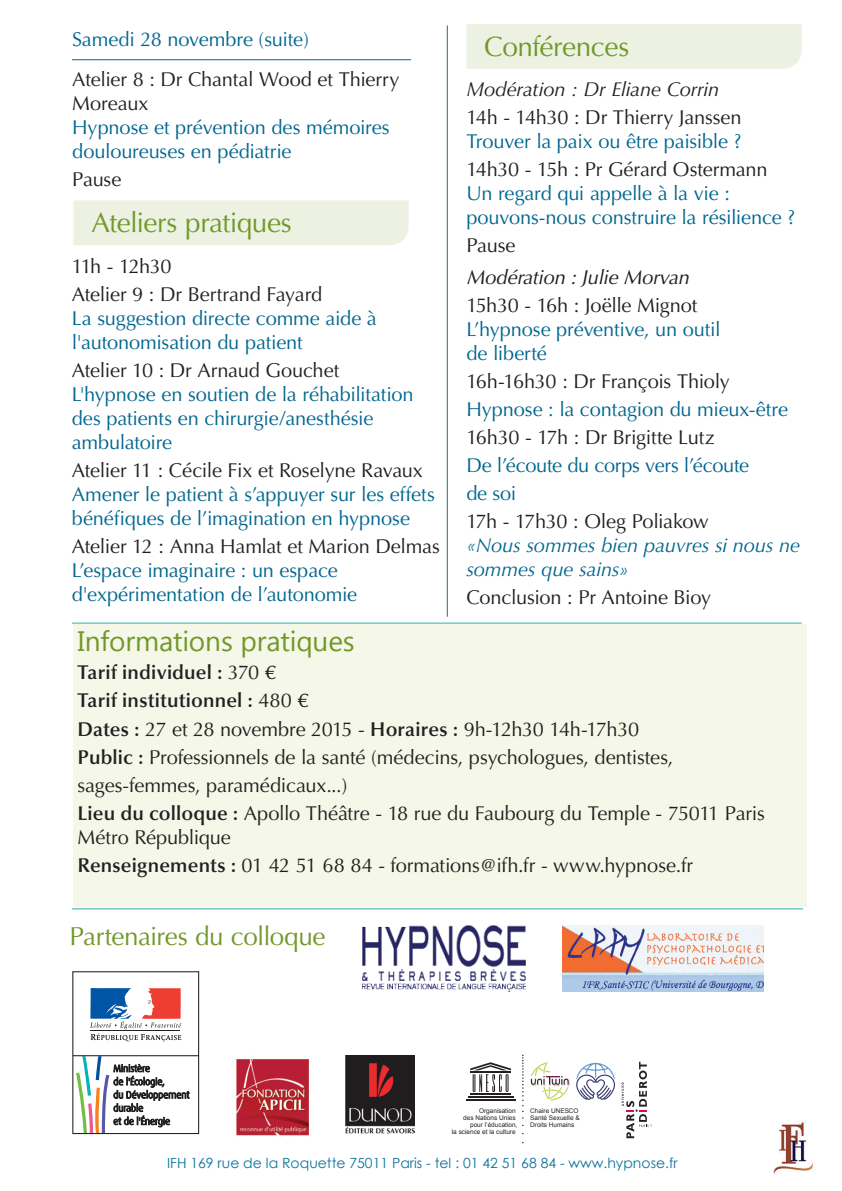
<style>
.page{position:relative;width:842px;height:1191px;background:#fff}
.page>*{position:absolute;margin:0;border:0;box-sizing:border-box;transform-origin:0 0}
.t1{font:28px "Optima";letter-spacing:-.015em;color:#729829}
.t2{font:28px "Gadugi";letter-spacing:-.005em;color:#729829}
.t3{font:26px "Optima";letter-spacing:-.02em;color:#729829}
.t4{font:20px/28px "Optima";letter-spacing:-.01em;color:#231f20}
.t5{font:20px/24px "Optima";letter-spacing:-.005em;color:#00668f}
.t6{font:italic 20px/24px "Optima";letter-spacing:-.01em;color:#00668f}
.t7{font:italic 20px "Optima";letter-spacing:-.005em;color:#231f20}
.t8{font:italic 20px "Optima";letter-spacing:-.01em;color:#231f20}
.t9{font:14px "Century Gothic";color:#0b749e}
.t10{font:6.4px/7px "Arial";color:#231f20}
.s1{font-weight:600}
</style>
<div class="page">
<svg style="left:522px;top:1054px;width:1px;height:64px"></svg>
<hr style="left:470px;top:1093px;width:41px;height:1px;background:#231f20">
<hr style="left:468px;top:1095px;width:45px;height:2px;background:#231f20">
<hr style="left:466px;top:1098px;width:49px;height:2px;background:#231f20">
<svg style="left:470px;top:1062px;width:41px;height:30px"></svg>
<svg style="left:576px;top:1062px;width:39px;height:37px"></svg>
<svg style="left:621px;top:1061px;width:31px;height:77px"></svg>
<svg style="left:530px;top:1062px;width:40px;height:38px"></svg>
<img style="left:236px;top:1059px;width:73px;height:77px">
<div style="left:73px;top:624px;width:733px;height:283px;background:#f5f7e8"></div>
<hr style="left:72px;top:908px;width:731px;height:1px;background:#73cac6">
<hr style="left:72px;top:622px;width:730px;height:2px;background:#73cac6">
<hr style="left:72px;top:59px;width:339px;height:1px;background:#00668f">
<div style="left:73px;top:200px;width:336px;height:45px;background:#ecf1e2"></div>
<div style="left:466px;top:24px;width:336px;height:45px;background:#ecf1e2"></div>
<hr style="left:447px;top:26px;width:1px;height:591px;background:#296b64">
<img style="left:362px;top:925px;width:164px;height:66px">
<img style="left:345px;top:1055px;width:69px;height:79px">
<img style="left:563px;top:926px;width:200px;height:65px">
<img style="left:773px;top:1122px;width:40px;height:53px">
<div style="left:72px;top:971px;width:127px;height:163px;border:1px solid #231f20"></div>
<svg style="left:90px;top:988px;width:91px;height:53px"></svg>
<hr style="left:73px;top:1055px;width:126px;height:1px;background:#231f20">
<svg style="left:76px;top:1056px;width:113px;height:77px"></svg>
<p class="t5" style="left:72px;top:28px;width:239px">Samedi 28 novembre (suite)</p>
<p class="t4" style="left:72px;top:68px;width:328px;line-height:24px">Atelier 8 : Dr Chantal Wood et Thierry<br>Moreaux</p>
<p class="t5" style="left:72px;top:116px;width:319px">Hypnose et prévention des mémoires douloureuses en pédiatrie</p>
<p class="t4" style="left:72px;top:166px;width:51px">Pause</p>
<h1 class="t1" style="left:91px;top:206px;width:202px">Ateliers pratiques</h1>
<p class="t4" style="left:72px;top:253px;width:252px">11h - 12h30<br>Atelier 9 : Dr Bertrand Fayard</p>
<p class="t5" style="left:72px;top:307px;width:307px">La suggestion directe comme aide à l'autonomisation du patient</p>
<p class="t4" style="left:72px;top:357px;width:269px">Atelier 10 : Dr Arnaud Gouchet</p>
<p class="t5" style="left:72px;top:383px;width:343px">L'hypnose en soutien de la réhabilitation des patients en chirurgie/anesthésie ambulatoire</p>
<p class="t4" style="left:72px;top:457px;width:353px">Atelier 11 : Cécile Fix et Roselyne Ravaux</p>
<p class="t5" style="left:72px;top:483px;width:365px">Amener le patient à s’appuyer sur les effets bénéfiques de l’imagination en hypnose</p>
<p class="t4" style="left:72px;top:533px;width:370px">Atelier 12 : Anna Hamlat et Marion Delmas</p>
<p class="t5" style="left:72px;top:559px;width:287px">L’espace imaginaire : un espace d'expérimentation de l’autonomie</p>
<h1 class="t1" style="left:484px;top:30px;width:147px">Conférences</h1>
<p class="t7" style="left:466px;top:77px;width:254px">Modération : Dr Eliane Corrin</p>
<p class="t4" style="left:466px;top:103px;width:277px">14h - 14h30 : Dr Thierry Janssen</p>
<p class="t5" style="left:466px;top:129px;width:277px">Trouver la paix ou être paisible ?</p>
<p class="t4" style="left:466px;top:155px;width:303px">14h30 - 15h : Pr Gérard Ostermann</p>
<p class="t5" style="left:466px;top:181px;width:330px">Un regard qui appelle à la vie : pouvons-nous construire la résilience ?</p>
<p class="t4" style="left:466px;top:231px;width:51px">Pause</p>
<p class="t8" style="left:466px;top:265px;width:224px">Modération : Julie Morvan</p>
<p class="t4" style="left:466px;top:291px;width:232px">15h30 - 16h : Joëlle Mignot</p>
<p class="t5" style="left:466px;top:317px;width:256px">L’hypnose préventive, un outil de liberté</p>
<p class="t4" style="left:466px;top:367px;width:265px">16h-16h30 : Dr François Thioly</p>
<p class="t5" style="left:466px;top:397px;width:323px">Hypnose : la contagion du mieux-être</p>
<p class="t4" style="left:466px;top:423px;width:250px">16h30 - 17h : Dr Brigitte Lutz</p>
<p class="t5" style="left:466px;top:451px;width:284px;line-height:28px">De l’écoute du corps vers l’écoute de soi</p>
<p class="t4" style="left:466px;top:507px;width:244px">17h - 17h30 : Oleg Poliakow</p>
<p class="t6" style="left:466px;top:533px;width:335px">«Nous sommes bien pauvres si nous ne sommes que sains»</p>
<p class="t4" style="left:466px;top:583px;width:246px">Conclusion : Pr Antoine Bioy</p>
<h1 class="t2" style="left:77px;top:624px;width:279px">Informations pratiques</h1>
<p class="t4" style="left:77px;top:659px;width:689px"><span class="s1">Tarif individuel :</span> 370 €<br><span class="s1">Tarif institutionnel :</span> 480 €<br><span class="s1">Dates :</span> 27 et 28 novembre 2015 - <span class="s1">Horaires :</span> 9h-12h30 14h-17h30<br><span class="s1">Public :</span> Professionnels de la santé (médecins, psychologues, dentistes, sages-femmes, paramédicaux...)<br><span class="s1">Lieu du colloque :</span> Apollo Théâtre - 18 rue du Faubourg du Temple - 75011 Paris</p>
<p class="t4" style="left:77px;top:823px;width:617px">Métro République<br><span class="s1">Renseignements :</span> 01 42 51 68 84 - formations@ifh.fr - www.hypnose.fr</p>
<h2 class="t3" style="left:69px;top:921px;width:257px">Partenaires du colloque</h2>
<p class="t10" style="left:452px;top:1107px;width:67px;text-align:right">Organisation<br>des Nations Unies pour l’éducation,<br>la science et la culture</p>
<p class="t10" style="left:530px;top:1107px;width:51px">Chaire UNESCO<br>Santé Sexuelle &amp;<br>Droits Humains</p>
<p class="t9" style="left:167px;top:1153px;width:512px">IFH 169 rue de la Roquette 75011 Paris - tel : 01 42 51 68 84 - www.hypnose.fr</p>
</div>
